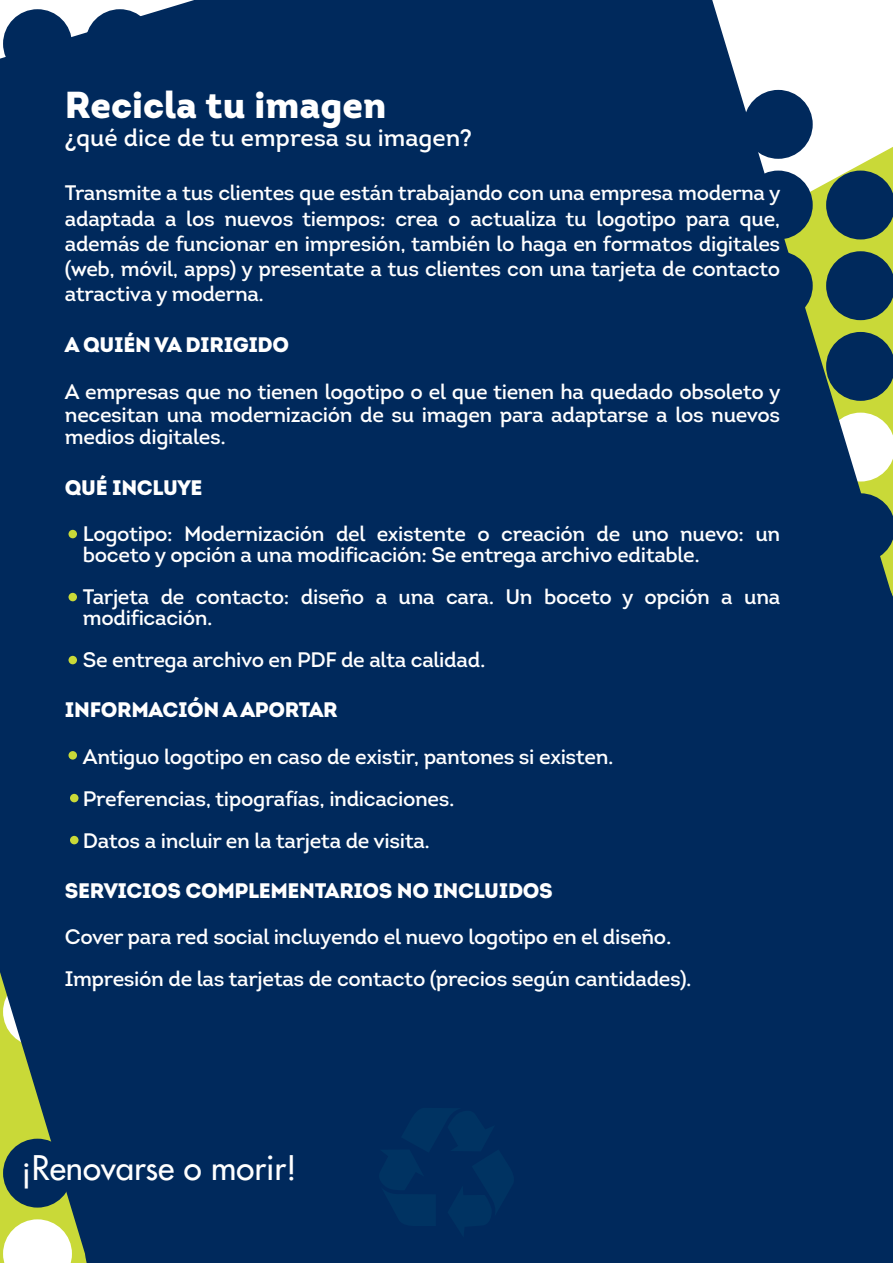
<style>
.page{position:relative;width:893px;height:1263px;background:#00295c}
.page>*{position:absolute;margin:0;border:0;box-sizing:border-box;transform-origin:0 0}
.t1{font:900 37.5px "Intro";color:#fff}
.t2{font:33px "Futura LT";color:#fff}
.t3{font:24px "Intro";color:#fff}
.t4{font:21px/25.2px "Intro";letter-spacing:-.015em;color:#fff}
.t5{font:900 21px "Intro";letter-spacing:-.015em;color:#fff}
</style>
<div class="page">
<svg style="left:379px;top:1108px;width:187px;height:155px;background:#002b5d"></svg>
<div style="left:68px;top:530px;width:9px;height:8px;background:#c9d938;border-radius:50%"></div>
<div style="left:68px;top:593px;width:9px;height:8px;background:#c9d938;border-radius:50%"></div>
<div style="left:68px;top:656px;width:9px;height:8px;background:#c9d938;border-radius:50%"></div>
<div style="left:68px;top:751px;width:9px;height:9px;background:#c9d938;border-radius:50%"></div>
<div style="left:70px;top:794px;width:9px;height:8px;background:#c9d938;border-radius:50%"></div>
<div style="left:70px;top:836px;width:9px;height:8px;background:#c9d938;border-radius:50%"></div>
<h1 class="t1" style="left:65px;top:80px;width:323px">Recicla tu imagen</h1>
<p class="t3" style="left:65px;top:123px;width:408px">¿qué dice de tu empresa su imagen?</p>
<p class="t4" style="left:65px;top:180px;width:717px;text-align:justify">Transmite a tus clientes que están trabajando con una empresa moderna y adaptada a los nuevos tiempos: crea o actualiza tu logotipo para que, además de funcionar en impresión, también lo haga en formatos digitales (web, móvil, apps) y presentate a tus clientes con una tarjeta de contacto atractiva y moderna.</p>
<p class="t5" style="left:65px;top:330px;width:226px">A QUIÉN VA DIRIGIDO</p>
<p class="t4" style="left:65px;top:381px;width:717px;line-height:22.5px;text-align:justify">A empresas que no tienen logotipo o el que tienen ha quedado obsoleto y necesitan una modernización de su imagen para adaptarse a los nuevos medios digitales.</p>
<p class="t5" style="left:65px;top:474px;width:139px">QUÉ INCLUYE</p>
<p class="t4" style="left:83px;top:523px;width:699px;line-height:21px">Logotipo: Modernización del existente o creación de uno nuevo: un boceto y opción a una modificación: Se entrega archivo editable.</p>
<p class="t4" style="left:83px;top:586px;width:699px;line-height:21px">Tarjeta de contacto: diseño a una cara. Un boceto y opción a una modificación.</p>
<p class="t4" style="left:83px;top:647px;width:404px">Se entrega archivo en PDF de alta calidad.</p>
<p class="t5" style="left:65px;top:696px;width:274px">INFORMACIÓN A APORTAR</p>
<p class="t4" style="left:83px;top:735px;width:532px;line-height:42px">Antiguo logotipo en caso de existir, pantones si existen.<br>Preferencias, tipografías, indicaciones.<br>Datos a incluir en la tarjeta de visita.</p>
<p class="t5" style="left:65px;top:877px;width:489px">SERVICIOS COMPLEMENTARIOS NO INCLUIDOS</p>
<p class="t4" style="left:65px;top:916px;width:628px;line-height:42px">Cover para red social incluyendo el nuevo logotipo en el diseño.<br>Impresión de las tarjetas de contacto (precios según cantidades).</p>
<h2 class="t2" style="left:21px;top:1146px;width:277px">¡Renovarse o morir!</h2>
</div>
